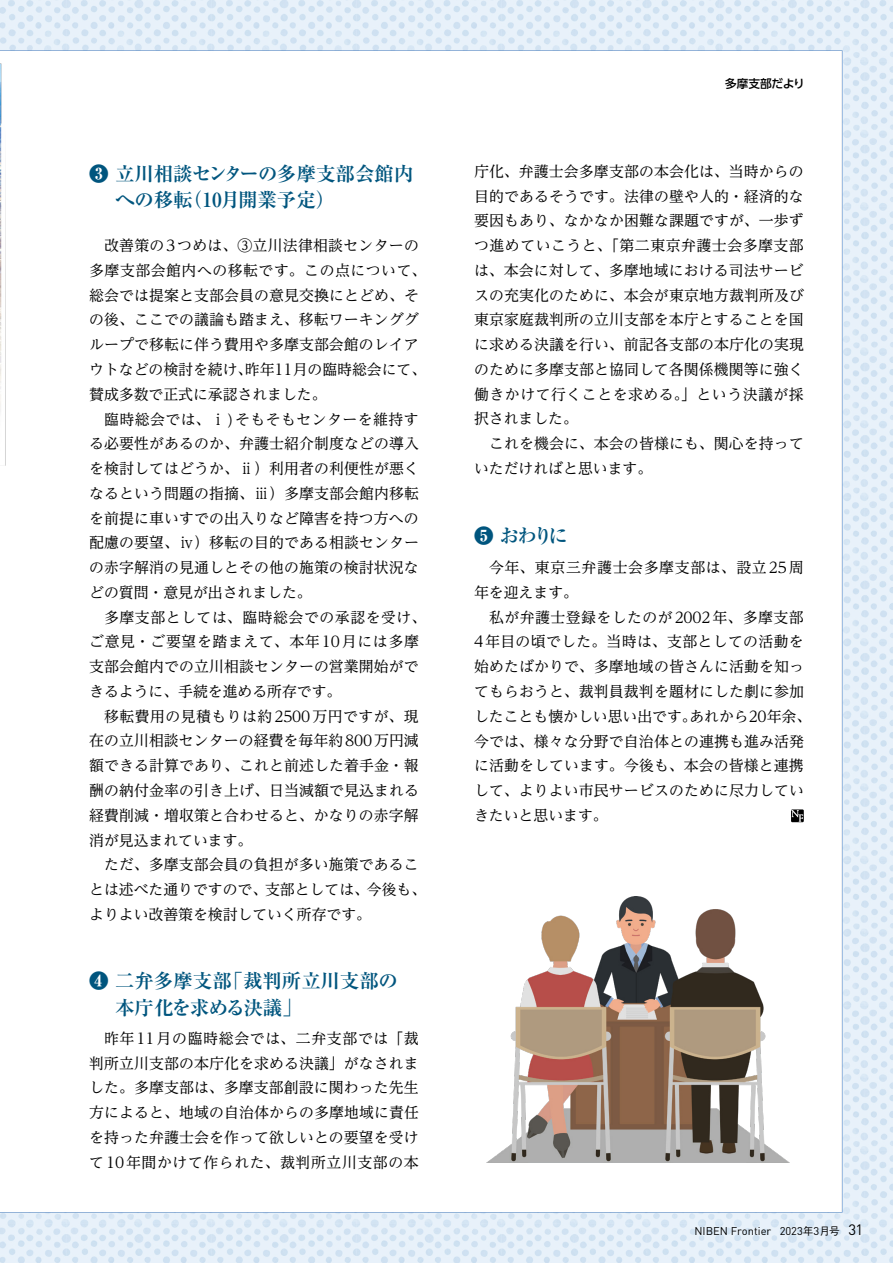
<style>
.page{position:relative;width:893px;height:1263px;background:#fff}
.page>*{position:absolute;margin:0;border:0;box-sizing:border-box;transform-origin:0 0}
.t1{font:700 19.5px/26.5px "Ryumin Pr 6 N";color:#00557e}
.t2{font:14.85px/24.8px "UD Reimin Pr 6 N";letter-spacing:.01em;color:#000}
.t3{font:14.85px/24.8px "UD Reimin Pr 6 N";letter-spacing:.045em;color:#000}
.t4{font:500 11.7px "UD Shin Go Pr 6 N";letter-spacing:-.005em;color:#000}
.t5{font:11.1px "DIN";color:#000}
.s1{font-family:"Gothic BBB Pr 6 N";font-weight:500;font-size:10.65px}
.s2{font-size:14.85px}
</style>
<div class="page">
<img style="left:0;top:0;width:893px;height:1263px">
<svg style="left:791px;top:809px;width:13px;height:13px"></svg>
<svg style="left:791px;top:810px;width:12px;height:12px"></svg>
<img style="left:486px;top:897px;width:304px;height:265px">
<h1 class="t1" style="left:115px;top:159px;width:300px;text-indent:-26px">❸ 立川相談センターの多摩支部会館内への移転（10月開業予定）</h1>
<p class="t2" style="left:89px;top:233px;width:339px;text-indent:15px">改善策の3つめは、③立川法律相談センターの多摩支部会館内への移転です。この点について、総会では提案と支部会員の意見交換にとどめ、その後、ここでの議論も踏まえ、移転ワーキンググループで移転に伴う費用や多摩支部会館のレイアウトなどの検討を続け、昨年11月の臨時総会にて、賛成多数で正式に承認されました。</p>
<p class="t2" style="left:89px;top:406px;width:331px;text-align:justify;text-indent:15px">臨時総会では、ⅰ)そもそもセンターを維持する必要性があるのか、弁護士紹介制度などの導入を検討してはどうか、ⅱ）利用者の利便性が悪くなるという問題の指摘、ⅲ）多摩支部会館内移転を前提に車いすでの出入りなど障害を持つ方への配慮の要望、ⅳ）移転の目的である相談センターの赤字解消の見通しとその他の施策の検討状況などの質問・意見が出されました。</p>
<p class="t2" style="left:89px;top:604px;width:339px;text-indent:15px">多摩支部としては、臨時総会での承認を受け、ご意見・ご要望を踏まえて、本年10月には多摩支部会館内での立川相談センターの営業開始ができるように、手続を進める所存です。</p>
<p class="t2" style="left:89px;top:703px;width:331px;text-align:justify;text-indent:15px">移転費用の見積もりは約2500万円ですが、現在の立川相談センターの経費を毎年約800万円減額できる計算であり、これと前述した着手金・報酬の納付金率の引き上げ、日当減額で見込まれる経費削減・増収策と合わせると、かなりの赤字解消が見込まれています。</p>
<p class="t2" style="left:89px;top:852px;width:339px;text-indent:15px">ただ、多摩支部会員の負担が多い施策であることは述べた通りですので、支部としては、今後も、よりよい改善策を検討していく所存です。</p>
<h1 class="t1" style="left:115px;top:967px;width:284px;text-indent:-26px">❹ 二弁多摩支部「裁判所立川支部の本庁化を求める決議」</h1>
<p class="t2" style="left:89px;top:1025px;width:331px;text-align:justify;text-indent:15px">昨年11月の臨時総会では、二弁支部では「裁判所立川支部の本庁化を求める決議」がなされました。多摩支部は、多摩支部創設に関わった先生方によると、地域の自治体からの多摩地域に責任を持った弁護士会を作って欲しいとの要望を受けて10年間かけて作られた、裁判所立川支部の本</p>
<p class="t4" style="left:725px;top:74px;width:81px">多摩支部だより</p>
<p class="t2" style="left:474px;top:158px;width:331px;text-align:justify">庁化、弁護士会多摩支部の本会化は、当時からの目的であるそうです。法律の壁や人的・経済的な要因もあり、なかなか困難な課題ですが、一歩ずつ進めていこうと、「第二東京弁護士会多摩支部は、本会に対して、多摩地域における司法サービスの充実化のために、本会が東京地方裁判所及び東京家庭裁判所の立川支部を本庁とすることを国に求める決議を行い、前記各支部の本庁化の実現のために多摩支部と協同して各関係機関等に強く働きかけて行くことを求める。」という決議が採択されました。</p>
<p class="t2" style="left:474px;top:431px;width:331px;text-indent:15px">これを機会に、本会の皆様にも、関心を持っていただければと思います。</p>
<h1 class="t1" style="left:474px;top:521px;width:95px">❺ おわりに</h1>
<p class="t3" style="left:474px;top:555px;width:331px;text-indent:15px">今年、東京三弁護士会多摩支部は、設立25周年を迎えます。</p>
<p class="t2" style="left:474px;top:604px;width:339px;text-indent:15px">私が弁護士登録をしたのが2002年、多摩支部<br>4年目の頃でした。当時は、支部としての活動を始めたばかりで、多摩地域の皆さんに活動を知ってもらおうと、裁判員裁判を題材にした劇に参加したことも懐かしい思い出です。あれから20年余、今では、様々な分野で自治体との連携も進み活発に活動をしています。今後も、本会の皆様と連携して、よりよい市民サービスのために尽力していきたいと思います。</p>
<p class="t5" style="left:694px;top:1224px;width:170px">NIBEN Frontier 2023<span class="s1">年</span>3<span class="s1">月号</span> <span class="s2">31</span></p>
</div>
